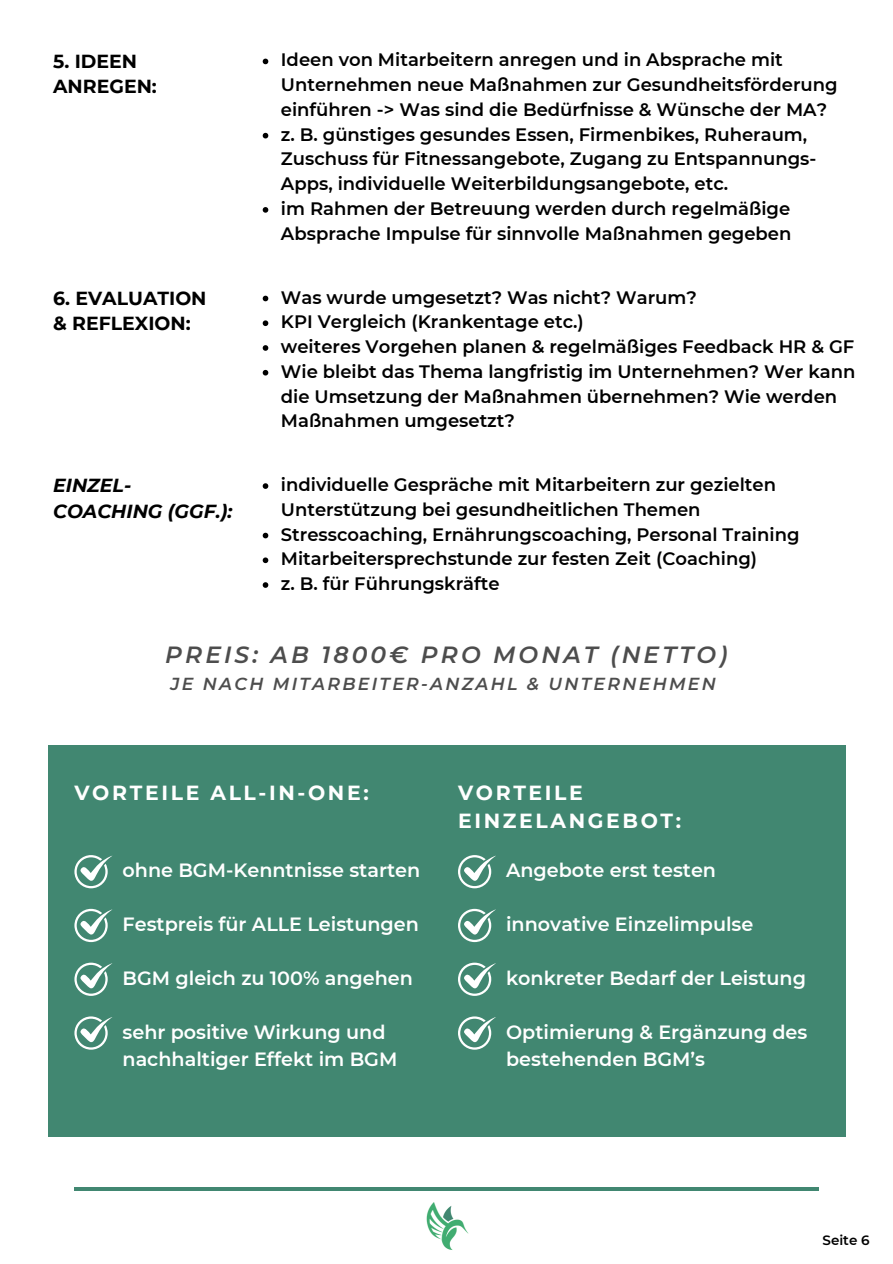
<style>
.page{position:relative;width:893px;height:1264px;background:#fff}
.page>*{position:absolute;margin:0;border:0;box-sizing:border-box;transform-origin:0 0}
.t1{font:italic 600 23.4px "Montserrat";letter-spacing:.13em;color:#4d4d4d}
.t2{font:700 20.4px/28px "Montserrat";letter-spacing:.13em;color:#fff}
.t3{font:600 19.2px/27px "Montserrat";color:#fff}
.t4{font:700 18.9px "Montserrat";color:#000}
.t5{font:italic 700 18.9px "Montserrat";color:#000}
.t6{font:600 18px/24.8px "Montserrat";color:#000}
.t7{font:italic 600 17.4px "Montserrat";letter-spacing:.13em;color:#4d4d4d}
.t8{font:600 13.5px "Montserrat";color:#000}
</style>
<div class="page">
<svg style="left:263px;top:483px;width:5px;height:6px"></svg>
<svg style="left:263px;top:532px;width:5px;height:6px"></svg>
<svg style="left:263px;top:557px;width:5px;height:6px"></svg>
<svg style="left:263px;top:582px;width:5px;height:6px"></svg>
<svg style="left:263px;top:59px;width:5px;height:5px"></svg>
<svg style="left:263px;top:133px;width:5px;height:5px"></svg>
<svg style="left:263px;top:207px;width:5px;height:6px"></svg>
<svg style="left:263px;top:296px;width:5px;height:5px"></svg>
<svg style="left:263px;top:320px;width:5px;height:6px"></svg>
<svg style="left:263px;top:345px;width:5px;height:6px"></svg>
<svg style="left:263px;top:370px;width:5px;height:5px"></svg>
<hr style="left:74px;top:1187px;width:744px;height:3px;background:#418771">
<img style="left:426px;top:1202px;width:43px;height:47px">
<div style="left:48px;top:745px;width:797px;height:390px;background:#418771"></div>
<svg style="left:74px;top:855px;width:38px;height:33px"></svg>
<svg style="left:74px;top:908px;width:38px;height:34px"></svg>
<svg style="left:74px;top:962px;width:38px;height:33px"></svg>
<svg style="left:74px;top:1016px;width:38px;height:33px"></svg>
<svg style="left:458px;top:855px;width:38px;height:33px"></svg>
<svg style="left:458px;top:908px;width:38px;height:34px"></svg>
<svg style="left:458px;top:962px;width:38px;height:33px"></svg>
<svg style="left:458px;top:1016px;width:38px;height:33px"></svg>
<p class="t4" style="left:53px;top:49px;width:85px">5. IDEEN</p>
<p class="t4" style="left:53px;top:75px;width:105px">ANREGEN:</p>
<p class="t6" style="left:281px;top:48px;width:558px">Ideen von Mitarbeitern anregen und in Absprache mit<br>Unternehmen neue Maßnahmen zur Gesundheitsförderung einführen -&gt; Was sind die Bedürfnisse &amp; Wünsche der MA?</p>
<p class="t6" style="left:281px;top:122px;width:537px">z. B. günstiges gesundes Essen, Firmenbikes, Ruheraum,<br>Zuschuss für Fitnessangebote, Zugang zu Entspannungs-<br>Apps, individuelle Weiterbildungsangebote, etc.</p>
<p class="t6" style="left:281px;top:196px;width:512px">im Rahmen der Betreuung werden durch regelmäßige<br>Absprache Impulse für sinnvolle Maßnahmen gegeben</p>
<p class="t4" style="left:53px;top:286px;width:155px">6. EVALUATION</p>
<p class="t4" style="left:53px;top:312px;width:139px">&amp; REFLEXION:</p>
<p class="t6" style="left:281px;top:285px;width:417px">Was wurde umgesetzt? Was nicht? Warum?</p>
<p class="t6" style="left:281px;top:309px;width:304px">KPI Vergleich (Krankentage etc.)</p>
<p class="t6" style="left:281px;top:334px;width:575px">weiteres Vorgehen planen &amp; regelmäßiges Feedback HR &amp; GF</p>
<p class="t6" style="left:281px;top:359px;width:576px">Wie bleibt das Thema langfristig im Unternehmen? Wer kann die Umsetzung der Maßnahmen übernehmen? Wie werden<br>Maßnahmen umgesetzt?</p>
<p class="t5" style="left:53px;top:474px;width:80px">EINZEL-</p>
<p class="t5" style="left:53px;top:499px;width:181px">COACHING (GGF.):</p>
<p class="t6" style="left:281px;top:472px;width:496px">individuelle Gespräche mit Mitarbeitern zur gezielten<br>Unterstützung bei gesundheitlichen Themen</p>
<p class="t6" style="left:281px;top:522px;width:520px">Stresscoaching, Ernährungscoaching, Personal Training</p>
<p class="t6" style="left:281px;top:546px;width:477px">Mitarbeitersprechstunde zur festen Zeit (Coaching)</p>
<p class="t6" style="left:281px;top:571px;width:220px">z. B. für Führungskräfte</p>
<p class="t1" style="left:165px;top:640px;width:563px">PREIS: AB 1800€ PRO MONAT (NETTO)</p>
<p class="t7" style="left:170px;top:673px;width:547px">JE NACH MITARBEITER-ANZAHL &amp; UNTERNEHMEN</p>
<p class="t2" style="left:74px;top:779px;width:296px">VORTEILE ALL-IN-ONE:</p>
<p class="t3" style="left:122px;top:856px;width:299px">ohne BGM-Kenntnisse starten</p>
<p class="t3" style="left:122px;top:910px;width:298px">Festpreis für ALLE Leistungen</p>
<p class="t3" style="left:122px;top:964px;width:292px">BGM gleich zu 100% angehen</p>
<p class="t3" style="left:122px;top:1018px;width:276px">sehr positive Wirkung und nachhaltiger Effekt im BGM</p>
<p class="t2" style="left:458px;top:779px;width:225px">VORTEILE<br>EINZELANGEBOT:</p>
<p class="t3" style="left:506px;top:856px;width:211px">Angebote erst testen</p>
<p class="t3" style="left:506px;top:910px;width:249px">innovative Einzelimpulse</p>
<p class="t3" style="left:506px;top:964px;width:301px">konkreter Bedarf der Leistung</p>
<p class="t3" style="left:506px;top:1018px;width:303px">Optimierung &amp; Ergänzung des bestehenden BGM’s</p>
<p class="t8" style="left:822px;top:1231px;width:49px">Seite 6</p>
</div>
